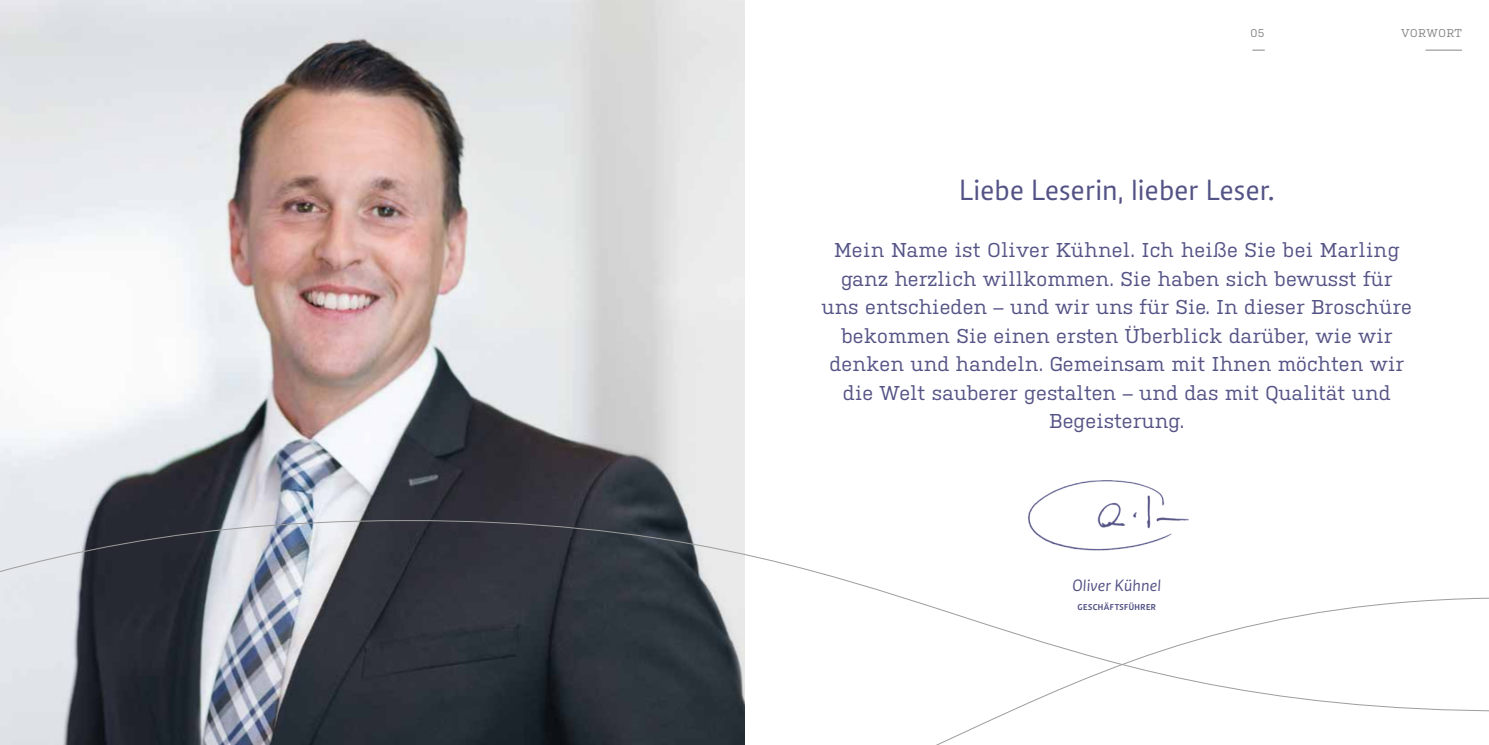
<style>
.page{position:relative;width:1489px;height:745px;background:#fff}
.page>*{position:absolute;margin:0;border:0;box-sizing:border-box;transform-origin:0 0}
.t1{font:30px "Caput";letter-spacing:.01em;color:#545386}
.t2{font:20px/28.5px "Kulturista";letter-spacing:.01em;color:#545386;text-align:center}
.t3{font:italic 16.88px "Caput";letter-spacing:.01em;color:#545386}
.t4{font:11.25px "Kulturista";letter-spacing:.05em;color:#878787}
.t5{font:700 8.75px "Caput";letter-spacing:.05em;color:#545386}
</style>
<div class="page">
<img style="left:0;top:0;width:744px;height:519px">
<svg style="left:0;top:519px;width:899px;height:77px"></svg>
<svg style="left:0;top:596px;width:1488px;height:148px"></svg>
<img style="left:1028px;top:480px;width:161px;height:71px">
<svg style="left:1252px;top:50px;width:12px;height:1px"></svg>
<hr style="left:1425px;top:50px;width:36px;height:1px;background:#878787">
<p class="t4" style="left:1250px;top:25px;width:16px">05</p>
<p class="t4" style="left:1400px;top:25px;width:62px">VORWORT</p>
<h1 class="t1" style="left:959px;top:173px;width:316px">Liebe Leserin, lieber Leser.</h1>
<p class="t2" style="left:821px;top:234px;width:592px">Mein Name ist Oliver Kühnel. Ich heiße Sie bei Marling ganz herzlich willkommen. Sie haben sich bewusst für uns entschieden – und wir uns für Sie. In dieser Broschüre bekommen Sie einen ersten Überblick darüber, wie wir denken und handeln. Gemeinsam mit Ihnen möchten wir die Welt sauberer gestalten – und das mit Qualität und Begeisterung.</p>
<p class="t3" style="left:1072px;top:575px;width:90px">Oliver Kühnel</p>
<p class="t5" style="left:1077px;top:601px;width:80px">GESCHÄFTSFÜHRER</p>
</div>
